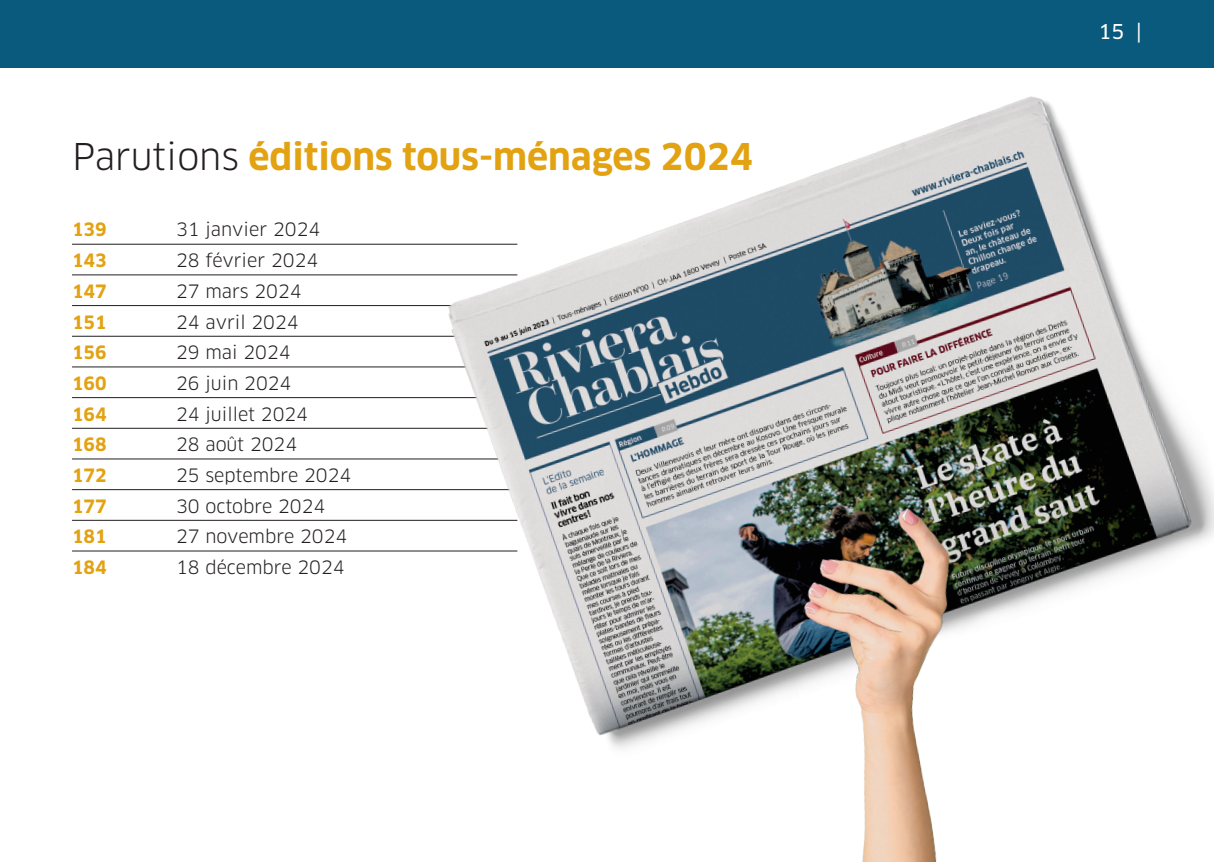
<style>
.page{position:relative;width:1214px;height:862px;background:#fff}
.page>*{position:absolute;margin:0;border:0;box-sizing:border-box;transform-origin:0 0}
.t1{font:700 36px "Clan OT";color:#e2a211}
.t2{font:20px "Clan OT News";color:#fff}
.t3{font:18px "Clan OT";color:#231f20}
.t4{font:700 18px "Clan OT";color:#e2a211}
.s1{font-weight:400;color:#231f20}
</style>
<div class="page">
<div style="left:0;top:0;width:1213px;height:68px;background:#0a5a7e"></div>
<hr style="left:72px;top:244px;width:445px;height:1px;background:#231f20">
<hr style="left:72px;top:274px;width:445px;height:1px;background:#231f20">
<hr style="left:72px;top:305px;width:445px;height:1px;background:#231f20">
<hr style="left:72px;top:336px;width:445px;height:1px;background:#231f20">
<hr style="left:72px;top:366px;width:445px;height:1px;background:#231f20">
<hr style="left:72px;top:397px;width:445px;height:1px;background:#231f20">
<hr style="left:72px;top:428px;width:445px;height:1px;background:#231f20">
<hr style="left:72px;top:458px;width:445px;height:1px;background:#231f20">
<hr style="left:72px;top:489px;width:445px;height:1px;background:#231f20">
<hr style="left:72px;top:520px;width:445px;height:1px;background:#231f20">
<hr style="left:72px;top:550px;width:445px;height:1px;background:#231f20">
<img style="left:222px;top:96px;width:991px;height:766px">
<h1 class="t1" style="left:72px;top:136px;width:682px"><span class="s1">Parutions</span> éditions tous-ménages 2024</h1>
<p class="t4" style="left:72px;top:219px;width:36px">139</p>
<p class="t3" style="left:176px;top:219px;width:146px">31 janvier 2024</p>
<p class="t4" style="left:72px;top:250px;width:36px">143</p>
<p class="t3" style="left:176px;top:250px;width:144px">28 février 2024</p>
<p class="t4" style="left:72px;top:281px;width:36px">147</p>
<p class="t3" style="left:176px;top:280px;width:127px">27 mars 2024</p>
<p class="t4" style="left:72px;top:311px;width:36px">151</p>
<p class="t3" style="left:176px;top:311px;width:124px">24 avril 2024</p>
<p class="t4" style="left:72px;top:342px;width:36px">156</p>
<p class="t3" style="left:176px;top:342px;width:116px">29 mai 2024</p>
<p class="t4" style="left:72px;top:373px;width:36px">160</p>
<p class="t3" style="left:176px;top:372px;width:117px">26 juin 2024</p>
<p class="t4" style="left:72px;top:403px;width:36px">164</p>
<p class="t3" style="left:176px;top:403px;width:133px">24 juillet 2024</p>
<p class="t4" style="left:72px;top:434px;width:36px">168</p>
<p class="t3" style="left:176px;top:434px;width:122px">28 août 2024</p>
<p class="t4" style="left:72px;top:465px;width:36px">172</p>
<p class="t3" style="left:176px;top:464px;width:177px">25 septembre 2024</p>
<p class="t4" style="left:72px;top:495px;width:36px">177</p>
<p class="t3" style="left:176px;top:495px;width:151px">30 octobre 2024</p>
<p class="t4" style="left:72px;top:526px;width:36px">181</p>
<p class="t3" style="left:176px;top:526px;width:173px">27 novembre 2024</p>
<p class="t4" style="left:72px;top:557px;width:36px">184</p>
<p class="t3" style="left:176px;top:556px;width:170px">18 décembre 2024</p>
<p class="t2" style="left:1098px;top:20px;width:45px">15 |</p>
</div>
